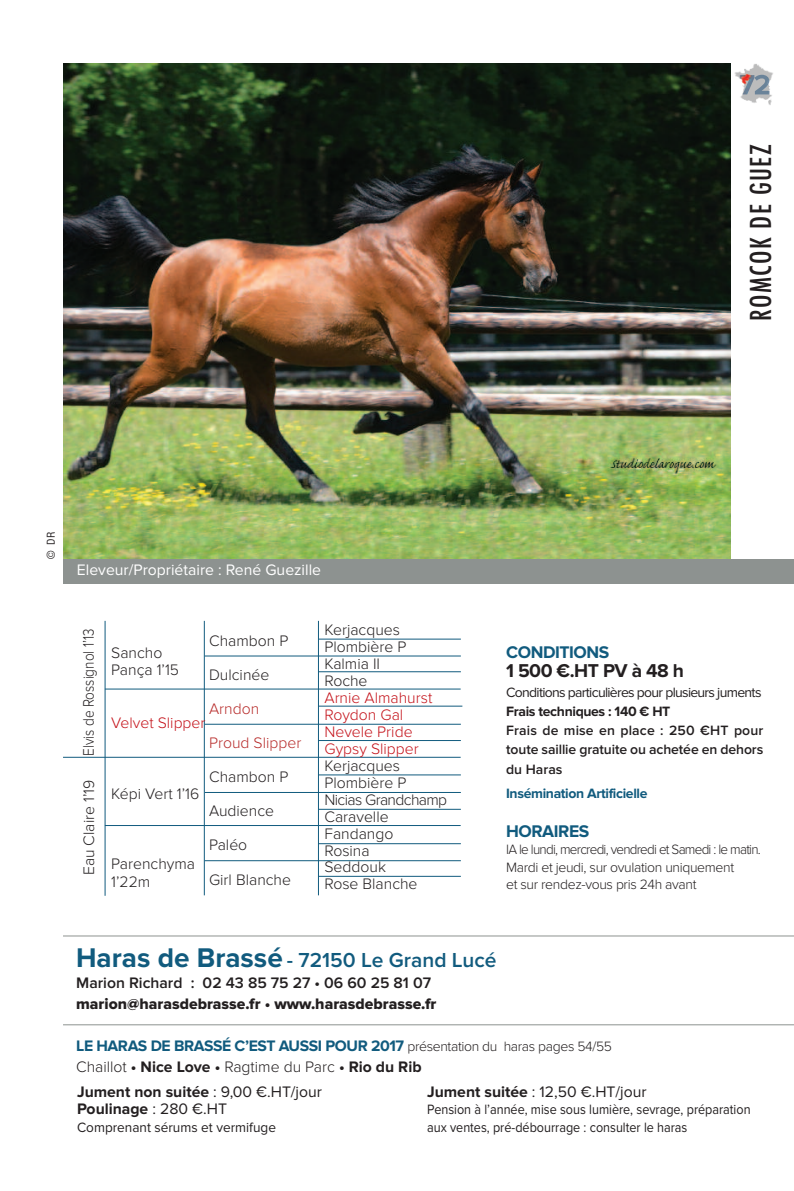
<style>
.page{position:relative;width:794px;height:1191px;background:#fff}
.page>*{position:absolute;margin:0;border:0;box-sizing:border-box;transform-origin:0 0}
.t1{font:500 condensed 28px "Futura";letter-spacing:.05em;color:#231f20}
.t2{font:600 21px "Proxima Nova";color:#115b7e}
.t3{font:700 19.25px "Proxima Nova";letter-spacing:-.025em;color:#231f20}
.t4{font:700 17.5px "Proxima Nova";letter-spacing:-.025em;color:#115b7e}
.t5{font:300 15.75px/17px "Proxima Nova";color:#231f20}
.t6{font:700 15.75px/21px "Proxima Nova";letter-spacing:-.025em;color:#115b7e}
.t7{font:300 15.75px/17px "Proxima Nova";color:#c4121a}
.t8{font:700 15.75px/17.5px "Proxima Nova";color:#231f20}
.t9{font:15.75px "Proxima Nova Extrabld";color:#231f20}
.t10{font:600 15.75px "Proxima Nova";color:#231f20}
.t11{font:15.75px "Proxima Nova";color:#fff}
.t12{font:15.75px "Proxima Nova";color:#231f20}
.t13{font:300 15.75px "Proxima Nova";color:#231f20;scale:.86 1}
.t14{font:300 15.75px/34.1px "Proxima Nova";color:#b72b2a}
.t15{font:300 14px/17.5px "Proxima Nova";letter-spacing:-.025em;color:#231f20;scale:.96 1}
.t16{font:14px/17.5px "Proxima Nova";color:#231f20;scale:.9 1}
.t17{font:600 14px/19.2px "Proxima Nova";letter-spacing:-.005em;color:#231f20;text-align:justify}
.t18{font:14px "Proxima Nova";letter-spacing:-.05em;color:#231f20}
.t19{font:14px "Proxima Nova";color:#231f20}
.t20{font:700 14px "Proxima Nova";letter-spacing:-.025em;color:#115b7e}
.t21{font:700 14px "Proxima Nova";letter-spacing:-.025em;color:#231f20}
.t22{font:condensed 10.5px "Helvetica";color:#231f20}
.s1{font-weight:700;font-size:28px}
.s2{font-weight:300;font-size:14px;color:#231f20}
.s3{font-weight:300;color:#231f20}
.s4{color:#231f20}
.s5{font-weight:400}
.s6{font-weight:700}
</style>
<div class="page">
<img style="left:63px;top:63px;width:668px;height:495px">
<img style="left:734px;top:64px;width:39px;height:41px">
<img style="left:740px;top:75px;width:29px;height:19px">
<div style="left:63px;top:559px;width:731px;height:25px;background:#8d9290"></div>
<hr style="left:63px;top:1024px;width:731px;height:1px;background:#8d9290">
<hr style="left:63px;top:935px;width:731px;height:1px;background:#8d9290">
<hr style="left:105px;top:621px;width:1px;height:274px;background:#115b7e">
<hr style="left:204px;top:621px;width:1px;height:274px;background:#115b7e">
<hr style="left:318px;top:621px;width:1px;height:274px;background:#115b7e">
<hr style="left:105px;top:688px;width:355px;height:1px;background:#115b7e">
<hr style="left:63px;top:757px;width:397px;height:1px;background:#115b7e">
<hr style="left:105px;top:825px;width:355px;height:1px;background:#115b7e">
<hr style="left:205px;top:655px;width:256px;height:1px;background:#115b7e">
<hr style="left:205px;top:724px;width:256px;height:1px;background:#115b7e">
<hr style="left:205px;top:792px;width:256px;height:1px;background:#115b7e">
<hr style="left:205px;top:860px;width:256px;height:1px;background:#115b7e">
<hr style="left:318px;top:638px;width:143px;height:1px;background:#115b7e">
<hr style="left:318px;top:671px;width:143px;height:1px;background:#115b7e">
<hr style="left:318px;top:705px;width:144px;height:1px;background:#115b7e">
<hr style="left:318px;top:740px;width:143px;height:1px;background:#115b7e">
<hr style="left:318px;top:774px;width:143px;height:1px;background:#115b7e">
<hr style="left:318px;top:809px;width:143px;height:1px;background:#115b7e">
<hr style="left:318px;top:843px;width:143px;height:1px;background:#115b7e">
<hr style="left:318px;top:876px;width:143px;height:1px;background:#115b7e">
<h1 class="t1" style="left:745px;top:321px;width:178px;rotate:-90deg">ROMCOK DE GUEZ</h1>
<p class="t22" style="left:45px;top:558px;width:28px;rotate:-90deg">© DR</p>
<p class="t11" style="left:77px;top:564px;width:246px">Eleveur/Propriétaire : René Guezille</p>
<p class="t13" style="left:83px;top:756px;width:149px;rotate:-90deg">Elvis de Rossignol 1’13</p>
<p class="t5" style="left:82px;top:875px;width:97px;rotate:-90deg">Eau Claire 1’19</p>
<p class="t5" style="left:209px;top:625px;width:81px;line-height:34.1px">Chambon P<br>Dulcinée</p>
<p class="t14" style="left:209px;top:693px;width:94px">Arndon<br>Proud Slipper</p>
<p class="t5" style="left:209px;top:761px;width:83px;line-height:34.1px">Chambon P<br>Audience<br>Paléo<br>Girl Blanche</p>
<p class="t5" style="left:111px;top:645px;width:69px;line-height:17.5px">Sancho<br>Pança 1’15</p>
<p class="t7" style="left:111px;top:715px;width:96px">Velvet Slipper</p>
<p class="t5" style="left:111px;top:787px;width:89px">Képi Vert 1’16</p>
<p class="t5" style="left:111px;top:857px;width:85px;line-height:17.5px">Parenchyma<br>1’22m</p>
<p class="t5" style="left:324px;top:622px;width:84px">Kerjacques<br>Plombière P<br>Kalmia II<br>Roche</p>
<p class="t7" style="left:324px;top:690px;width:109px">Arnie Almahurst<br>Roydon Gal<br>Nevele Pride<br>Gypsy Slipper</p>
<p class="t5" style="left:324px;top:758px;width:124px">Kerjacques<br>Plombière P<br>Nicias Grandchamp<br>Caravelle<br>Fandango<br>Rosina<br>Seddouk<br>Rose Blanche</p>
<p class="t4" style="left:506px;top:646px;width:105px">Conditions</p>
<p class="t3" style="left:506px;top:664px;width:179px">1 500 €.Ht pv à 48 h</p>
<p class="t18" style="left:506px;top:687px;width:257px">Conditions particulières pour plusieurs juments</p>
<p class="t21" style="left:506px;top:706px;width:166px">Frais techniques : 140 € Ht</p>
<p class="t17" style="left:506px;top:722px;width:259px">Frais de mise en place : 250 €HT pour toute saillie gratuite ou achetée en dehors du Haras</p>
<p class="t20" style="left:506px;top:789px;width:143px">insémination artificielle</p>
<p class="t4" style="left:506px;top:825px;width:85px">HoRaiREs</p>
<p class="t15" style="left:506px;top:842px;width:267px">IA le lundi, mercredi, vendredi et Samedi : le matin.<br>Mardi et jeudi, sur ovulation uniquement<br>et sur rendez-vous pris 24h avant</p>
<h2 class="t2" style="left:76px;top:952px;width:422px"><span class="s1">Haras de Brassé</span> - 72150 Le Grand Lucé</h2>
<p class="t10" style="left:76px;top:977px;width:356px">Marion Richard : 02 43 85 75 27 • 06 60 25 81 07</p>
<p class="t9" style="left:76px;top:998px;width:362px">marion@harasdebrasse.fr • www.harasdebrasse.fr</p>
<p class="t6" style="left:76px;top:1036px;width:537px">lE HaRas dE BRassé C’Est aussi pouR 2017 <span class="s2">présentation du haras pages 54/55<br></span><span class="s3">Chaillot</span> <span class="s4">• nice love •</span> <span class="s3">Ragtime du Parc</span> <span class="s4">• Rio du Rib</span></p>
<p class="t8" style="left:77px;top:1084px;width:246px">Jument non suitée <span class="s5">: 9,00 €.HT/jour </span>poulinage <span class="s5">: 280 €.HT</span></p>
<p class="t19" style="left:77px;top:1122px;width:200px">Comprenant sérums et vermifuge</p>
<p class="t12" style="left:427px;top:1086px;width:221px"><span class="s6">Jument suitée</span> : 12,50 €.HT/jour</p>
<p class="t16" style="left:427px;top:1102px;width:361px">Pension à l’année, mise sous lumière, sevrage, préparation aux ventes, pré-débourrage : consulter le haras</p>
</div>
